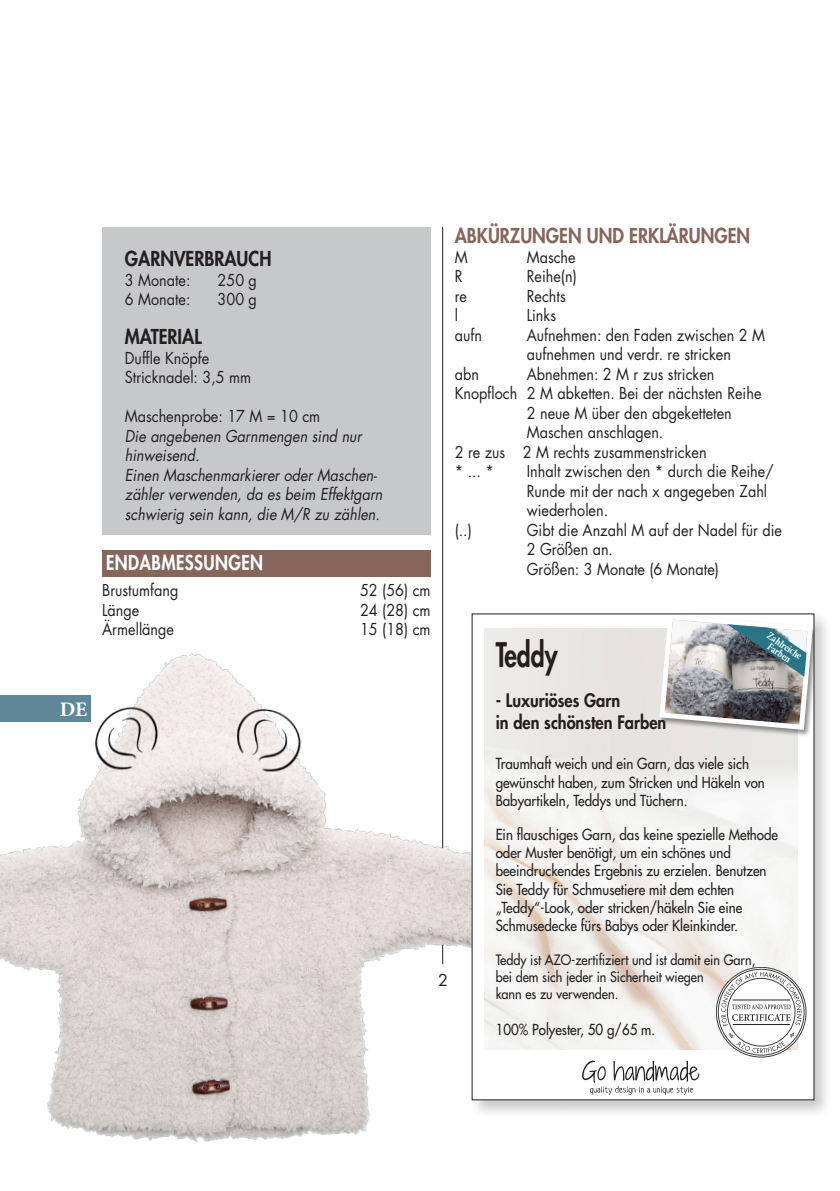
<style>
.page{position:relative;width:840px;height:1191px;background:#fff}
.page>*{position:absolute;margin:0;border:0;box-sizing:border-box;transform-origin:0 0}
.t1{font:800 33px "Futura Std";color:#231f20;scale:.75 1}
.t2{font:700 20.6px "Minion Pro";color:#fff}
.t3{font:800 20px "Futura Std";color:#86655b;scale:.9 1}
.t4{font:800 20px "Futura Std";color:#231f20;scale:.9 1}
.t5{font:800 20px "Futura Std";letter-spacing:.025em;color:#fff;scale:.85 1}
.t6{font:800 18.2px/21.8px "Futura Std";color:#231f20;scale:.9 1}
.t7{font:16px/19.6px "Futura Std";color:#231f20;scale:.9 1}
.t8{font:italic 16px/19.6px "Futura Std";color:#231f20;scale:.9 1}
.t9{font:16px "Futura Std";color:#231f20}
.t10{font:500 14.8px/18.2px "Futura Std";color:#231f20;scale:.9 1}
.t11{font:500 14px/17.4px "Futura Std";color:#231f20;scale:.9 1}
.t12{font:700 10.4px/9.2px "Minion Pro";color:#fff;text-align:center;scale:.86 1}
</style>
<div class="page">
<hr style="left:442px;top:227px;width:1px;height:737px;background:#231f20">
<img style="left:0;top:617px;width:468px;height:525px">
<div style="left:102px;top:227px;width:328px;height:308px;background:#c7c8ca"></div>
<div style="left:102px;top:550px;width:328px;height:26px;background:#86655b"></div>
<img style="left:93px;top:703px;width:212px;height:77px">
<div style="left:468px;top:610px;width:364px;height:509px;background:#231f20;opacity:.24"></div>
<div style="left:472px;top:614px;width:341px;height:485px;background:#fff"></div>
<img style="left:484px;top:628px;width:312px;height:421px">
<div style="left:658px;top:614px;width:155px;height:123px;background:#231f20;opacity:.5"></div>
<svg style="left:582px;top:1060px;width:117px;height:35px"></svg>
<svg style="left:716px;top:967px;width:89px;height:90px"></svg>
<svg style="left:720px;top:971px;width:81px;height:82px"></svg>
<svg style="left:656px;top:615px;width:155px;height:117px"></svg>
<div style="left:0;top:695px;width:91px;height:27px;background:#5f8798"></div>
<p class="t2" style="left:60px;top:695px;width:29px">DE</p>
<p class="t4" style="left:125px;top:246px;width:164px">GARNVERBRAUCH</p>
<p class="t7" style="left:125px;top:270px;width:74px">3 Monate:</p>
<p class="t7" style="left:217px;top:270px;width:45px">250 g</p>
<p class="t7" style="left:125px;top:289px;width:74px">6 Monate:</p>
<p class="t7" style="left:217px;top:289px;width:45px">300 g</p>
<p class="t4" style="left:125px;top:324px;width:87px">MATERIAL</p>
<p class="t7" style="left:125px;top:348px;width:95px">Duffle Knöpfe</p>
<p class="t7" style="left:125px;top:367px;width:142px">Stricknadel: 3,5 mm</p>
<p class="t7" style="left:125px;top:406px;width:218px">Maschenprobe: 17 M = 10 cm</p>
<p class="t8" style="left:125px;top:426px;width:264px">Die angebenen Garnmengen sind nur hinweisend.</p>
<p class="t8" style="left:125px;top:465px;width:288px">Einen Maschenmarkierer oder Maschen&shy;zähler verwenden, da es beim Effektgarn schwierig sein kann, die M/R zu zählen.</p>
<p class="t5" style="left:106px;top:550px;width:186px">ENDABMESSUNGEN</p>
<p class="t7" style="left:102px;top:580px;width:86px">Brustumfang</p>
<p class="t7" style="left:360px;top:580px;width:80px">52 (56) cm</p>
<p class="t7" style="left:102px;top:600px;width:43px">Länge</p>
<p class="t7" style="left:360px;top:600px;width:80px">24 (28) cm</p>
<p class="t7" style="left:102px;top:619px;width:81px">Ärmellänge</p>
<p class="t7" style="left:360px;top:619px;width:80px">15 (18) cm</p>
<p class="t3" style="left:454px;top:223px;width:329px">ABKÜRZUNGEN UND ERKLÄRUNGEN</p>
<p class="t7" style="left:454px;top:247px;width:16px">M</p>
<p class="t7" style="left:526px;top:247px;width:56px">Masche</p>
<p class="t7" style="left:454px;top:267px;width:10px">R</p>
<p class="t7" style="left:526px;top:267px;width:57px">Reihe(n)</p>
<p class="t7" style="left:454px;top:286px;width:15px">re</p>
<p class="t7" style="left:526px;top:286px;width:45px">Rechts</p>
<p class="t7" style="left:454px;top:306px;width:5px">l</p>
<p class="t7" style="left:526px;top:306px;width:34px">Links</p>
<p class="t7" style="left:454px;top:325px;width:32px">aufn</p>
<p class="t7" style="left:526px;top:325px;width:266px">Aufnehmen: den Faden zwischen 2 M aufnehmen und verdr. re stricken</p>
<p class="t7" style="left:454px;top:364px;width:28px">abn</p>
<p class="t7" style="left:526px;top:364px;width:210px">Abnehmen: 2 M r zus stricken</p>
<p class="t7" style="left:526px;top:384px;width:262px;text-indent:-72px">Knopfloch 2 M abketten. Bei der nächsten Reihe<br>2 neue M über den abgeketteten<br>Maschen anschlagen.</p>
<p class="t7" style="left:454px;top:442px;width:281px">2 re zus 2 M rechts zusammenstricken</p>
<p class="t7" style="left:454px;top:462px;width:45px">* ... *</p>
<p class="t7" style="left:526px;top:462px;width:275px">Inhalt zwischen den * durch die Reihe/<br>Runde mit der nach x angegeben Zahl wiederholen.</p>
<p class="t7" style="left:454px;top:520px;width:21px">(..)</p>
<p class="t7" style="left:526px;top:520px;width:285px">Gibt die Anzahl M auf der Nadel für die<br>2 Größen an.<br>Größen: 3 Monate (6 Monate)</p>
<p class="t9" style="left:438px;top:969px;width:11px">2</p>
<p class="t12" style="left:770px;top:630px;width:48px;rotate:34deg">Zahlreiche<br>Farben</p>
<h1 class="t1" style="left:495px;top:634px;width:84px">Teddy</h1>
<p class="t6" style="left:495px;top:689px;width:191px">- Luxuriöses Garn<br>in den schönsten Farben</p>
<p class="t10" style="left:495px;top:755px;width:300px">Traumhaft weich und ein Garn, das viele sich gewünscht haben, zum Stricken und Häkeln von<br>Babyartikeln, Teddys und Tüchern.</p>
<p class="t10" style="left:495px;top:825px;width:315px">Ein flauschiges Garn, das keine spezielle Methode oder Muster benötigt, um ein schönes und beeindruckendes Ergebnis zu erzielen. Benutzen Sie Teddy für Schmusetiere mit dem echten „Teddy“-Look, oder stricken/häkeln Sie eine Schmusedecke fürs Babys oder Kleinkinder.</p>
<p class="t11" style="left:495px;top:950px;width:290px">Teddy ist AZO-zertifiziert und ist damit ein Garn, bei dem sich jeder in Sicherheit wiegen<br>kann es zu verwenden.</p>
<p class="t10" style="left:495px;top:1021px;width:179px">100% Polyester, 50 g/65 m.</p>
</div>
